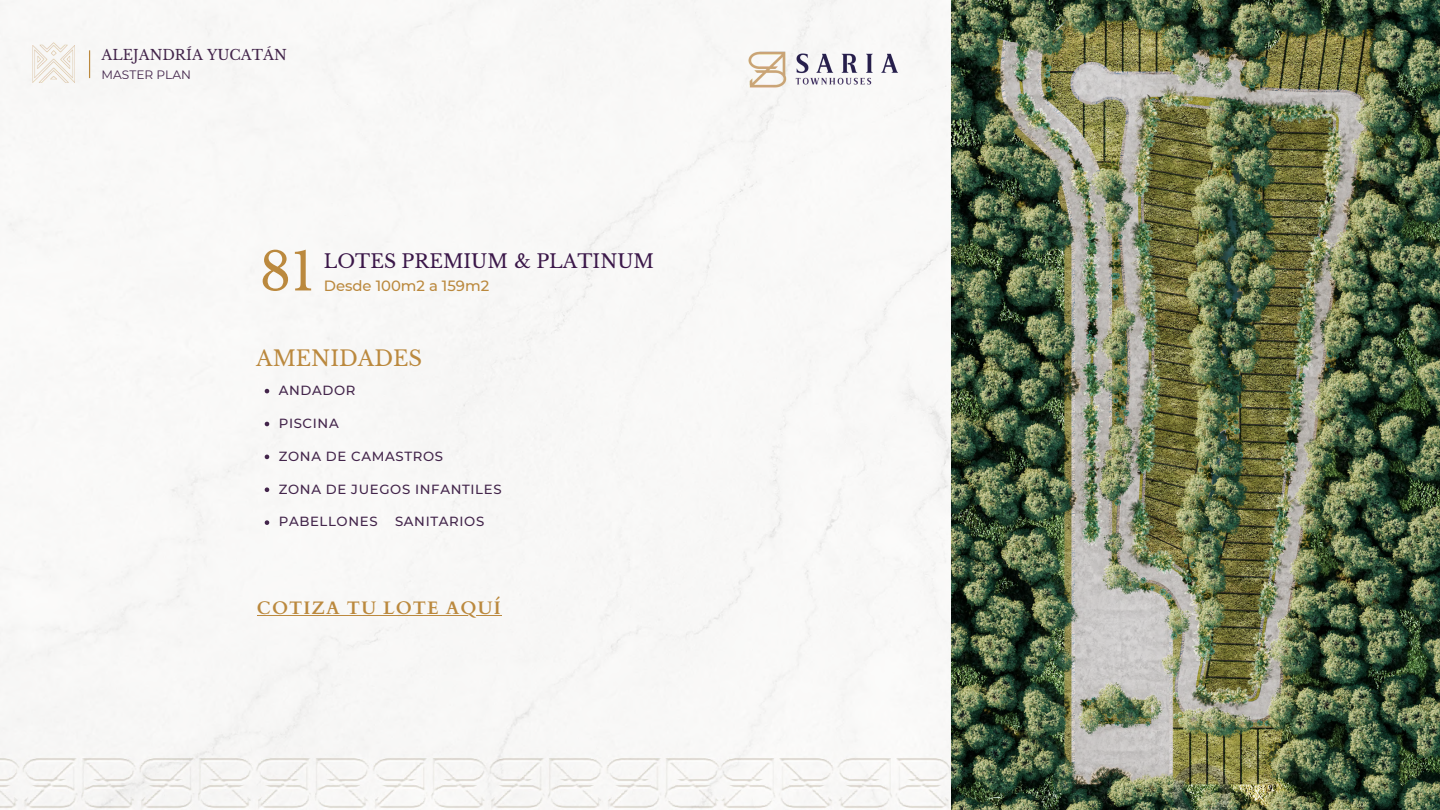
<style>
.page{position:relative;width:1440px;height:810px;background:#fff}
.page>*{position:absolute;margin:0;border:0;box-sizing:border-box;transform-origin:0 0}
.t1{font:52.3px "Libre Baskerville";color:#bb893e}
.t2{font:21.2px "Libre Baskerville";color:#bb893e}
.t3{font:18.8px "Libre Baskerville";color:#3b1749}
.t4{font:700 18.1px "Cardo";letter-spacing:.06em;color:#bb893e}
.t5{font:500 14.8px "Montserrat";color:#bb893e}
.t6{font:14.2px "Libre Baskerville";color:#43254b}
.t7{font:500 13.3px "Montserrat";letter-spacing:.05em;color:#43254b}
.t8{font:12.2px "Montserrat";color:#43254b}
</style>
<div class="page">
<img style="left:0;top:0;width:952px;height:810px">
<svg style="left:89px;top:50px;width:1px;height:28px"></svg>
<img style="left:33px;top:43px;width:41px;height:40px">
<img style="left:952px;top:0;width:488px;height:810px">
<svg style="left:265px;top:389px;width:4px;height:4px"></svg>
<svg style="left:265px;top:422px;width:4px;height:4px"></svg>
<svg style="left:265px;top:455px;width:4px;height:4px"></svg>
<svg style="left:265px;top:487px;width:4px;height:5px"></svg>
<svg style="left:265px;top:520px;width:4px;height:5px"></svg>
<img style="left:745px;top:48px;width:155px;height:43px">
<hr style="left:257px;top:615px;width:245px;height:1px;background:#bb893e">
<p class="t6" style="left:102px;top:47px;width:187px">ALEJANDRÍA YUCATÁN</p>
<p class="t8" style="left:102px;top:67px;width:91px">MASTER PLAN</p>
<h1 class="t1" style="left:260px;top:240px;width:57px">81</h1>
<h3 class="t3" style="left:324px;top:250px;width:332px">LOTES PREMIUM &amp; PLATINUM</h3>
<p class="t5" style="left:324px;top:277px;width:167px">Desde 100m2 a 159m2</p>
<h2 class="t2" style="left:256px;top:346px;width:167px">AMENIDADES</h2>
<p class="t7" style="left:279px;top:382px;width:78px">ANDADOR</p>
<p class="t7" style="left:279px;top:415px;width:61px">PISCINA</p>
<p class="t7" style="left:279px;top:448px;width:166px">ZONA DE CAMASTROS</p>
<p class="t7" style="left:279px;top:481px;width:224px">ZONA DE JUEGOS INFANTILES</p>
<p class="t7" style="left:279px;top:514px;width:100px">PABELLONES</p>
<p class="t7" style="left:395px;top:514px;width:91px">SANITARIOS</p>
<h3 class="t4" style="left:257px;top:596px;width:245px">COTIZA TU LOTE AQUÍ</h3>
</div>
